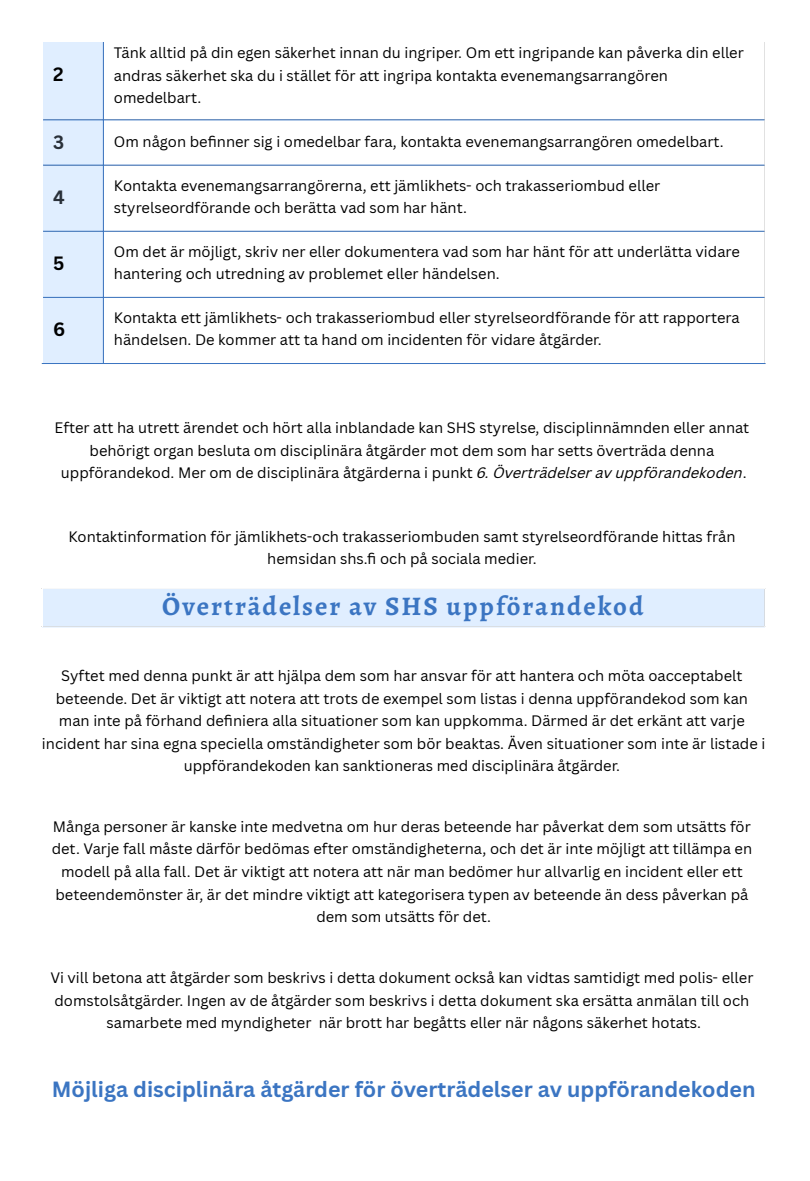
<style>
.page{position:relative;width:810px;height:1181px;background:#fff}
.page>*{position:absolute;margin:0;border:0;box-sizing:border-box;transform-origin:0 0}
.t1{font:700 26.85px "Alegreya";letter-spacing:.075em;color:#3b75c2}
.t2{font:700 21.45px "Canva Sans";color:#3b75c2}
.t3{font:700 18.75px "Canva Sans";color:#000}
.t4{font:700 18.75px "Canva Sans";color:#293039}
.t5{font:14.7px/22.4px "Canva Sans";color:#000;text-align:center}
.s1{font-style:italic}
</style>
<div class="page">
<div style="left:43px;top:43px;width:60px;height:320px;background:#e0eeff"></div>
<hr style="left:103px;top:42px;width:1px;height:321px;background:#3b75c2">
<hr style="left:42px;top:42px;width:723px;height:1px;background:#3b75c2">
<hr style="left:43px;top:119px;width:721px;height:1px;background:#3b75c2">
<hr style="left:43px;top:165px;width:721px;height:1px;background:#3b75c2">
<hr style="left:43px;top:231px;width:721px;height:1px;background:#3b75c2">
<hr style="left:43px;top:297px;width:721px;height:1px;background:#3b75c2">
<hr style="left:42px;top:363px;width:723px;height:1px;background:#3b75c2">
<div style="left:42px;top:588px;width:723px;height:39px;background:#e0eeff"></div>
<hr style="left:42px;top:589px;width:1px;height:37px;background:#fff">
<hr style="left:764px;top:589px;width:1px;height:37px;background:#fff">
<hr style="left:42px;top:588px;width:723px;height:1px;background:#fff">
<hr style="left:42px;top:626px;width:723px;height:1px;background:#fff">
<p class="t3" style="left:53px;top:61px;width:12px">2</p>
<p class="t5" style="left:114px;top:41px;width:631px;text-align:left">Tänk alltid på din egen säkerhet innan du ingriper. Om ett ingripande kan påverka din eller andras säkerhet ska du i stället för att ingripa kontakta evenemangsarrangören omedelbart.</p>
<p class="t4" style="left:53px;top:128px;width:13px">3</p>
<p class="t5" style="left:114px;top:130px;width:611px">Om någon befi nner sig i omedelbar fara, kontakta evenemangsarrangören omedelbart.</p>
<p class="t4" style="left:53px;top:184px;width:13px">4</p>
<p class="t5" style="left:114px;top:174px;width:548px;text-align:left">Kontakta evenemangsarrangörerna, ett jämlikhets- och trakasseriombud eller styrelseordförande och berätta vad som har hänt.</p>
<p class="t3" style="left:53px;top:250px;width:13px">5</p>
<p class="t5" style="left:114px;top:240px;width:628px;text-align:left">Om det är möjligt, skriv ner eller dokumentera vad som har hänt för att underlätta vidare hantering och utredning av problemet eller händelsen.</p>
<p class="t3" style="left:53px;top:316px;width:14px">6</p>
<p class="t5" style="left:114px;top:306px;width:627px;text-align:left">Kontakta ett jämlikhets- och trakasseriombud eller styrelseordförande för att rapportera händelsen. De kommer att ta hand om incidenten för vidare åtgärder.</p>
<p class="t5" style="left:55px;top:416px;width:696px">Efter att ha utrett ärendet och hört alla inblandade kan SHS styrelse, disciplinnämnden eller annat behörigt organ besluta om disciplinära åtgärder mot dem som har setts överträda denna uppförandekod. Mer om de disciplinära åtgärderna i punkt <span class="s1">6. Överträdelser av uppförandekoden</span>.</p>
<p class="t5" style="left:69px;top:525px;width:669px">Kontaktinformation för jämlikhets-och trakasseriombuden samt styrelseordförande hittas från hemsidan shs.fi och på sociala medier.</p>
<p class="t1" style="left:162px;top:587px;width:483px">Överträdelser av SHS uppförandekod</p>
<p class="t5" style="left:42px;top:664px;width:725px">Syftet med denna punkt är att hjälpa dem som har ansvar för att hantera och möta oacceptabelt beteende. Det är viktigt att notera att trots de exempel som listas i denna uppförandekod som kan man inte på förhand defi niera alla situationer som kan uppkomma. Därmed är det erkänt att varje incident har sina egna speciella omständigheter som bör beaktas. Även situationer som inte är listade i uppförandekoden kan sanktioneras med disciplinära åtgärder.</p>
<p class="t5" style="left:52px;top:815px;width:702px">Många personer är kanske inte medvetna om hur deras beteende har påverkat dem som utsätts för det. Varje fall måste därför bedömas efter omständigheterna, och det är inte möjligt att tillämpa en modell på alla fall. Det är viktigt att notera att när man bedömer hur allvarlig en incident eller ett beteendemönster är, är det mindre viktigt att kategorisera typen av beteende än dess påverkan på dem som utsätts för det.</p>
<p class="t5" style="left:50px;top:965px;width:705px">Vi vill betona att åtgärder som beskrivs i detta dokument också kan vidtas samtidigt med polis- eller domstolsåtgärder. Ingen av de åtgärder som beskrivs i detta dokument ska ersätta anmälan till och samarbete med myndigheter när brott har begåtts eller när någons säkerhet hotats.</p>
<p class="t2" style="left:52px;top:1073px;width:705px">Möjliga disciplinära åtgärder för överträdelser av uppförandekoden</p>
</div>
